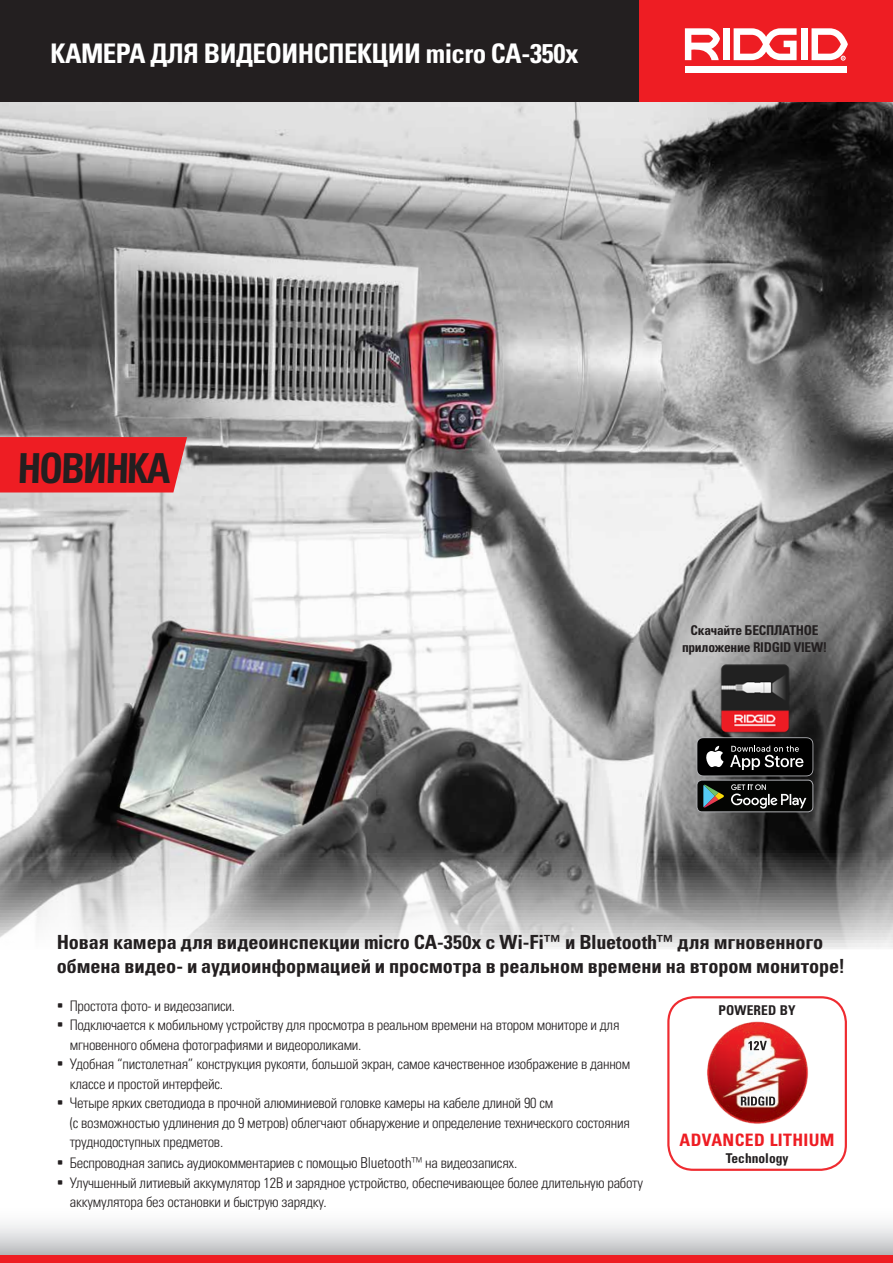
<style>
.page{position:relative;width:893px;height:1263px;background:#fff}
.page>*{position:absolute;margin:0;border:0;box-sizing:border-box;transform-origin:0 0}
.t1{font:41.4px "Univers LTCYR 67 Bold Cond";color:#231f20;scale:.94 1}
.t2{font:27px "Univers LTCYR 67 Bold Cond";letter-spacing:-.02em;color:#fff}
.t3{font:19.5px/24px "Univers LTCYR 67 Bold Cond";letter-spacing:-.005em;color:#231f20;scale:1.04 1}
.t4{font:17.1px "Univers LTCYR 67 Bold Cond";letter-spacing:.02em;color:#ee1d23}
.t5{font:14.55px/19.5px "Univers LTCYR 47 Light Cond";letter-spacing:-.015em;color:#231f20}
.t6{font:13.5px/16.2px "Univers LTCYR 67 Bold Cond";letter-spacing:-.02em;color:#231f20;text-align:center}
.t7{font:13.5px "Univers LTCYR 67 Bold Cond";color:#231f20}
.t8{font:13.5px "Univers LTCYR 67 Bold Cond";letter-spacing:.01em;color:#231f20}
.s1{font-family:"Agency FB"}
.s2{font-size:15px}
</style>
<div class="page">
<svg style="left:0;top:1223px;width:893px;height:32px"></svg>
<div style="left:0;top:1255px;width:893px;height:8px;background:#ee1d23"></div>
<img style="left:0;top:101px;width:893px;height:848px">
<div style="left:0;top:0;width:640px;height:101px;background:#231f20"></div>
<div style="left:0;top:437px;width:187px;height:55px;background:#ee1d23"></div>
<div style="left:667px;top:996px;width:180px;height:175px;border:2px solid #ee1d23;border-radius:25px"></div>
<img style="left:707px;top:1021px;width:102px;height:103px">
<svg style="left:748px;top:1041px;width:19px;height:9px"></svg>
<svg style="left:741px;top:1096px;width:34px;height:10px"></svg>
<div style="left:640px;top:0;width:253px;height:101px;background:#ee1d23"></div>
<div style="left:685px;top:67px;width:162px;height:6px;background:#fff"></div>
<div style="left:723px;top:28px;width:6px;height:32px;background:#fff"></div>
<div style="left:801px;top:28px;width:6px;height:32px;background:#fff"></div>
<svg style="left:685px;top:28px;width:35px;height:32px"></svg>
<svg style="left:734px;top:28px;width:63px;height:32px"></svg>
<svg style="left:811px;top:28px;width:37px;height:32px"></svg>
<svg style="left:696px;top:737px;width:117px;height:75px;background:#323433"></svg>
<img style="left:719px;top:661px;width:72px;height:73px">
<h2 class="t2" style="left:51px;top:37px;width:530px">KАМЕРА ДЛЯ ВИДЕОИНСПЕКЦИИ micro CA-350x</h2>
<h1 class="t1" style="left:17px;top:443px;width:167px">НОВИНКА</h1>
<p class="t6" style="left:682px;top:622px;width:147px">Скачайте БЕСПЛАТНОЕ приложение RIDGID VIEW!</p>
<h3 class="t3" style="left:57px;top:929px;width:760px">Новая камера для видеоинспекции micro CA-350x с Wi-Fi™ и Bluetooth™ для мгновенного обмена видео- и аудиоинформацией и просмотра в реальном времени на втором мониторе!</h3>
<p class="t5" style="left:57px;top:995px;width:180px"><span class="s1">•</span> Простота фото- и видеозаписи.</p>
<p class="t5" style="left:70px;top:1014px;width:551px;text-indent:-13px"><span class="s1">•</span> Подключается к мобильному устройству для просмотра в реальном времени на втором мониторе и для мгновенного обмена фотографиями и видеороликами.</p>
<p class="t5" style="left:70px;top:1053px;width:562px;text-indent:-13px"><span class="s1">•</span> Удобная “пистолетная” конструкция рукояти, большой экран, самое качественное изображение в данном классе и простой интерфейс.</p>
<p class="t5" style="left:70px;top:1092px;width:562px;text-indent:-13px"><span class="s1">•</span> Четыре ярких светодиода в прочной алюминиевой головке камеры на кабеле длиной 90 см<br>(с возможностью удлинения до 9 метров) облегчают обнаружение и определение технического состояния труднодоступных предметов.</p>
<p class="t5" style="left:57px;top:1152px;width:462px"><span class="s1">•</span> Беспроводная запись аудиокомментариев с помощью <span class="s2">Bluetooth™</span> на видеозаписях.</p>
<p class="t5" style="left:70px;top:1172px;width:575px;text-indent:-13px"><span class="s1">•</span> Улучшенный литиевый аккумулятор 12В и зарядное устройство, обеспечивающее более длительную работу аккумулятора без остановки и быструю зарядку.</p>
<p class="t8" style="left:718px;top:1001px;width:79px">POWERED BY</p>
<p class="t4" style="left:680px;top:1129px;width:156px">ADVANCED LITHIUM</p>
<p class="t7" style="left:726px;top:1150px;width:64px">Technology</p>
</div>
